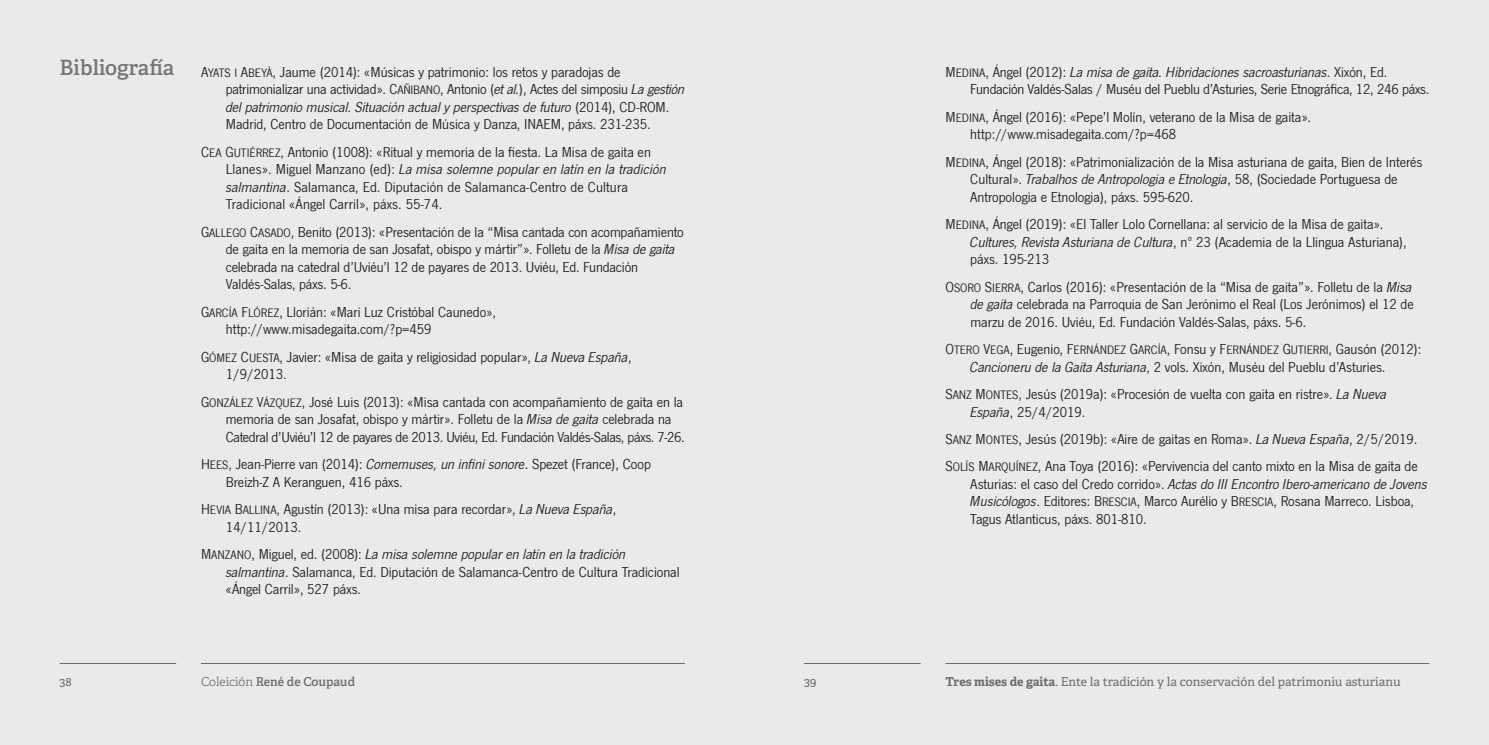
<style>
.page{position:relative;width:1489px;height:745px;background:#fff}
.page>*{position:absolute;margin:0;border:0;box-sizing:border-box;transform-origin:0 0}
.t1{font:600 21px "Adelle";color:#757679}
.t2{font:14.88px/17.5px "News Got";color:#231f20}
.t3{font:12.6px "News Got Reg SC850";color:#231f20}
.t4{font:12.25px "Adelle";color:#6c6d70}
.t5{font:600 12.25px "Adelle";color:#6c6d70}
.s1{font-family:"News Got Reg SC850"}
.s2{font-family:"News Got Reg SC850";font-size:12.6px}
.s3{font-style:italic}
.s4{font-size:14.88px}
.s5{font-family:"News Got";font-size:14.88px}
.s6{font-weight:300}
.s7{font-weight:700}
</style>
<div class="page">
<div style="left:0;top:0;width:744px;height:744px;background:#e9eaeb"></div>
<div style="left:744px;top:0;width:744px;height:744px;background:#e9eaeb"></div>
<hr style="left:945px;top:662px;width:484px;height:1px;background:#6c6d70">
<hr style="left:201px;top:662px;width:484px;height:1px;background:#6c6d70">
<hr style="left:804px;top:662px;width:116px;height:1px;background:#6c6d70">
<hr style="left:60px;top:662px;width:116px;height:1px;background:#6c6d70">
<h1 class="t1" style="left:60px;top:55px;width:116px">Bibliografía</h1>
<p class="t2" style="left:226px;top:63px;width:460px;text-indent:-25px"><span class="s1">A</span><span class="s2">YATS I</span> <span class="s1">A</span><span class="s2">BEYÀ</span>, Jaume (2014): «Músicas y patrimonio: los retos y paradojas de patrimonializar una actividad». <span class="s1">C</span><span class="s2">AÑIBANO</span>, Antonio (<span class="s3">et al.</span>), Actes del simposiu <span class="s3">La gestión del patrimonio musical. Situación actual y perspectivas de futuro</span> (2014), CD-ROM.<br>Madrid, Centro de Documentación de Música y Danza, INAEM, páxs. 231-235.</p>
<p class="t2" style="left:226px;top:143px;width:442px;text-indent:-25px"><span class="s1">C</span><span class="s2">EA</span> <span class="s1">G</span><span class="s2">UTIÉRREZ</span>, Antonio (1008): «Ritual y memoria de la fiesta. La Misa de gaita en Llanes». Miguel Manzano (ed): <span class="s3">La misa solemne popular en latín en la tradición salmantina</span>. Salamanca, Ed. Diputación de Salamanca-Centro de Cultura Tradicional «Ángel Carril», páxs. 55-74.</p>
<p class="t2" style="left:226px;top:223px;width:459px;text-indent:-25px"><span class="s1">G</span><span class="s2">ALLEGO</span> <span class="s1">C</span><span class="s2">ASADO</span>, Benito (2013): «Presentación de la “Misa cantada con acompañamiento de gaita en la memoria de san Josafat, obispo y mártir”». Folletu de la <span class="s3">Misa de gaita </span>celebrada na catedral d’Uviéu’l 12 de payares de 2013. Uviéu, Ed. Fundación Valdés-Salas, páxs. 5-6.</p>
<p class="t2" style="left:226px;top:303px;width:272px;text-indent:-25px"><span class="s1">G</span><span class="s2">ARCÍA</span> <span class="s1">F</span><span class="s2">LÓREZ</span>, Llorián: «Mari Luz Cristóbal Caunedo», http://www.misadegaita.com/?p=459</p>
<p class="t2" style="left:226px;top:348px;width:407px;text-indent:-25px"><span class="s1">G</span><span class="s2">ÓMEZ</span> <span class="s1">C</span><span class="s2">UESTA</span>, Javier: «Misa de gaita y religiosidad popular», <span class="s3">La Nueva España</span>,<br>1/9/2013.</p>
<p class="t2" style="left:226px;top:393px;width:460px;text-indent:-25px"><span class="s1">G</span><span class="s2">ONZÁLEZ</span> <span class="s1">V</span><span class="s2">ÁZQUEZ</span>, José Luis (2013): «Misa cantada con acompañamiento de gaita en la memoria de san Josafat, obispo y mártir». Folletu de la <span class="s3">Misa de gaita</span> celebrada na<br>Catedral d’Uviéu’l 12 de payares de 2013. Uviéu, Ed. Fundación Valdés-Salas, páxs. 7-26.</p>
<p class="t2" style="left:226px;top:455px;width:426px;text-indent:-25px"><span class="s1">H</span><span class="s2">EES</span>, Jean-Pierre van (2014): <span class="s3">Cornemuses, un infini sonore</span>. Spezet (France), Coop<br>Breizh-Z A Keranguen, 416 páxs.</p>
<p class="t2" style="left:226px;top:500px;width:392px;text-indent:-25px"><span class="s1">H</span><span class="s2">EVIA</span> <span class="s1">B</span><span class="s2">ALLINA</span>, Agustín (2013): «Una misa para recordar», <span class="s3">La Nueva España</span>,<br>14/11/2013.</p>
<p class="t2" style="left:226px;top:545px;width:455px;text-indent:-25px"><span class="s1">M</span><span class="s2">ANZANO</span>, Miguel, ed. (2008): <span class="s3">La misa solemne popular en latín en la tradición salmantina</span>. Salamanca, Ed. Diputación de Salamanca-Centro de Cultura Tradicional «Ángel Carril», 527 páxs.</p>
<p class="t2" style="left:970px;top:63px;width:460px;text-indent:-25px"><span class="s1">M</span><span class="s2">EDINA</span>, Ángel (2012): <span class="s3">La misa de gaita. Hibridaciones sacroasturianas</span>. Xixón, Ed.<br>Fundación Valdés-Salas / Muséu del Pueblu d’Asturies, Serie Etnográfica, 12, 246 páxs.</p>
<p class="t2" style="left:970px;top:108px;width:342px;text-indent:-25px"><span class="s1">M</span><span class="s2">EDINA</span>, Ángel (2016): «Pepe’l Molín, veterano de la Misa de gaita». http://www.misadegaita.com/?p=468</p>
<p class="t2" style="left:970px;top:153px;width:453px;text-indent:-25px"><span class="s1">M</span><span class="s2">EDINA</span>, Ángel (2018): «Patrimonialización de la Misa asturiana de gaita, Bien de Interés<br>Cultural». <span class="s3">Trabalhos de Antropologia e Etnologia</span>, 58, (Sociedade Portuguesa de<br>Antropologia e Etnologia), páxs. 595-620.</p>
<p class="t2" style="left:970px;top:215px;width:438px;text-indent:-25px"><span class="s1">M</span><span class="s2">EDINA</span>, Ángel (2019): «El Taller Lolo Cornellana: al servicio de la Misa de gaita».<br><span class="s3">Cultures, Revista Asturiana de Cultura</span>, nº 23 (Academia de la Llingua Asturiana), páxs. 195-213</p>
<p class="t2" style="left:970px;top:278px;width:445px;text-align:justify;text-indent:-25px"><span class="s1">O</span><span class="s2">SORO</span> <span class="s1">S</span><span class="s2">IERRA</span>, Carlos (2016): «Presentación de la “Misa de gaita”». Folletu de la <span class="s3">Misa de gaita</span> celebrada na Parroquia de San Jerónimo el Real (Los Jerónimos) el 12 de marzu de 2016. Uviéu, Ed. Fundación Valdés-Salas, páxs. 5-6.</p>
<p class="t3" style="left:945px;top:342px;width:477px"><span class="s4">O</span>TERO <span class="s4">V</span>EGA<span class="s5">, Eugenio,</span> <span class="s4">F</span>ERNÁNDEZ <span class="s4">G</span>ARCÍA<span class="s5">, Fonsu y</span> <span class="s4">F</span>ERNÁNDEZ <span class="s4">G</span>UTIERRI<span class="s5">, Gausón (2012):</span></p>
<p class="t2" style="left:945px;top:353px;width:442px;line-height:27.5px;text-align:right"><span class="s3">Cancioneru de la Gaita Asturiana</span>, 2 vols. Xixón, Muséu del Pueblu d’Asturies.<br><span class="s1">S</span><span class="s2">ANZ</span> <span class="s1">M</span><span class="s2">ONTES</span>, Jesús (2019a): «Procesión de vuelta con gaita en ristre». <span class="s3">La Nueva</span></p>
<p class="t2" style="left:945px;top:398px;width:474px;line-height:27.5px;text-indent:25px"><span class="s3">España</span>, 25/4/2019.<br><span class="s1">S</span><span class="s2">ANZ</span> <span class="s1">M</span><span class="s2">ONTES</span>, Jesús (2019b): «Aire de gaitas en Roma». <span class="s3">La Nueva España</span>, 2/5/2019.<br><span class="s1">S</span><span class="s2">OLÍS</span> <span class="s1">M</span><span class="s2">ARQUÍNEZ</span>, Ana Toya (2016): «Pervivencia del canto mixto en la Misa de gaita de</p>
<p class="t2" style="left:970px;top:475px;width:458px">Asturias: el caso del Credo corrido». <span class="s3">Actas do III Encontro Ibero-americano de Jovens<br>Musicólogos</span>. Editores: <span class="s1">B</span><span class="s2">RESCIA</span>, Marco Aurélio y <span class="s1">B</span><span class="s2">RESCIA</span>, Rosana Marreco. Lisboa,<br>Tagus Atlanticus, páxs. 801-810.</p>
<p class="t4" style="left:60px;top:673px;width:14px">38</p>
<p class="t5" style="left:201px;top:673px;width:155px"><span class="s6">Coleición</span> René de Coupaud</p>
<p class="t4" style="left:804px;top:673px;width:14px">39</p>
<p class="t4" style="left:945px;top:673px;width:457px"><span class="s7">Tres mises de gaita</span>. Ente la tradición y la conservación del patrimoniu asturianu</p>
</div>
